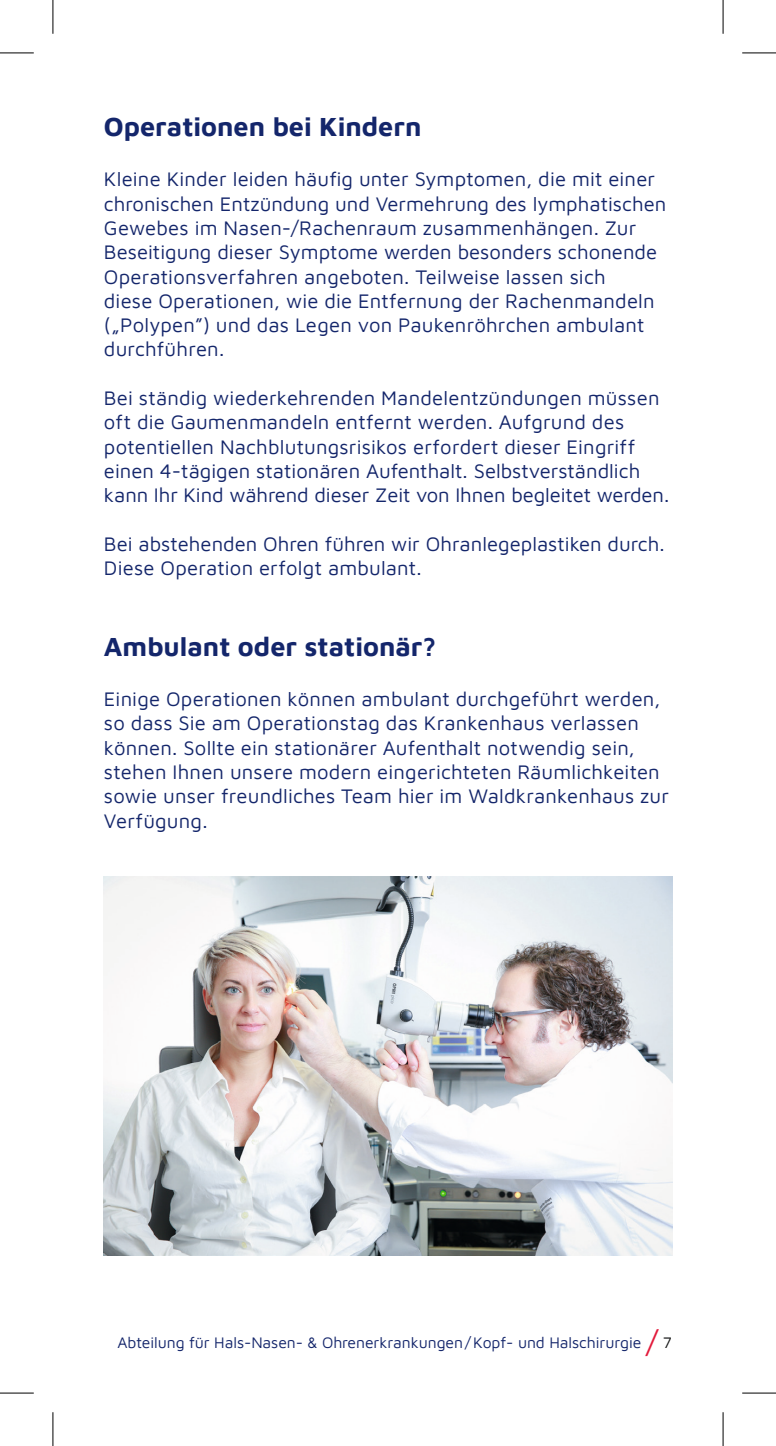
<style>
.page{position:relative;width:776px;height:1446px;background:#fff}
.page>*{position:absolute;margin:0;border:0;box-sizing:border-box;transform-origin:0 0}
.t1{font:700 27px "Maven Pro";color:#14266b}
.t2{font:20.25px/24.3px "Maven Pro";letter-spacing:.01em;color:#14266b}
.t3{font:15.75px "Maven Pro";letter-spacing:-.005em;color:#14266b}
.s1{font-size:31.5px;color:#e21a3b}
.s2{color:#151616}
</style>
<div class="page">
<img style="left:104px;top:876px;width:568px;height:378px">
<hr style="left:0;top:53px;width:34px;height:1px;background:#000">
<hr style="left:742px;top:53px;width:33px;height:1px;background:#000">
<hr style="left:0;top:1392px;width:34px;height:1px;background:#000">
<hr style="left:742px;top:1392px;width:33px;height:1px;background:#000">
<hr style="left:53px;top:0;width:1px;height:34px;background:#000">
<hr style="left:53px;top:1411px;width:1px;height:34px;background:#000">
<hr style="left:722px;top:0;width:1px;height:34px;background:#000">
<hr style="left:722px;top:1411px;width:1px;height:34px;background:#000">
<h1 class="t1" style="left:104px;top:109px;width:319px">Operationen bei Kindern</h1>
<p class="t2" style="left:104px;top:166px;width:564px">Kleine Kinder leiden häufig unter Symptomen, die mit einer chronischen Entzündung und Vermehrung des lymphatischen Gewebes im Nasen-/Rachenraum zusammenhängen. Zur Beseitigung dieser Symptome werden besonders schonende Operationsverfahren angeboten. Teilweise lassen sich<br>diese Operationen, wie die Entfernung der Rachenmandeln („Polypen”) und das Legen von Paukenröhrchen ambulant durchführen.</p>
<p class="t2" style="left:104px;top:384px;width:566px">Bei ständig wiederkehrenden Mandelentzündungen müssen oft die Gaumenmandeln entfernt werden. Aufgrund des potentiellen Nachblutungsrisikos erfordert dieser Eingriff einen 4-tägigen stationären Aufenthalt. Selbstverständlich kann Ihr Kind während dieser Zeit von Ihnen begleitet werden.</p>
<p class="t2" style="left:104px;top:530px;width:562px">Bei abstehenden Ohren führen wir Ohranlegeplastiken durch.<br>Diese Operation erfolgt ambulant.</p>
<h1 class="t1" style="left:104px;top:628px;width:334px">Ambulant oder stationär?</h1>
<p class="t2" style="left:104px;top:685px;width:566px">Einige Operationen können ambulant durchgeführt werden, so dass Sie am Operationstag das Krankenhaus verlassen können. Sollte ein stationärer Aufenthalt notwendig sein, stehen Ihnen unsere modern eingerichteten Räumlichkeiten sowie unser freundliches Team hier im Waldkrankenhaus zur Verfügung.</p>
<p class="t3" style="left:117px;top:1331px;width:556px">Abteilung für Hals-Nasen- &amp; Ohrenerkrankungen/Kopf- und Halschirurgie <span class="s1">/</span> <span class="s2">7</span></p>
</div>
